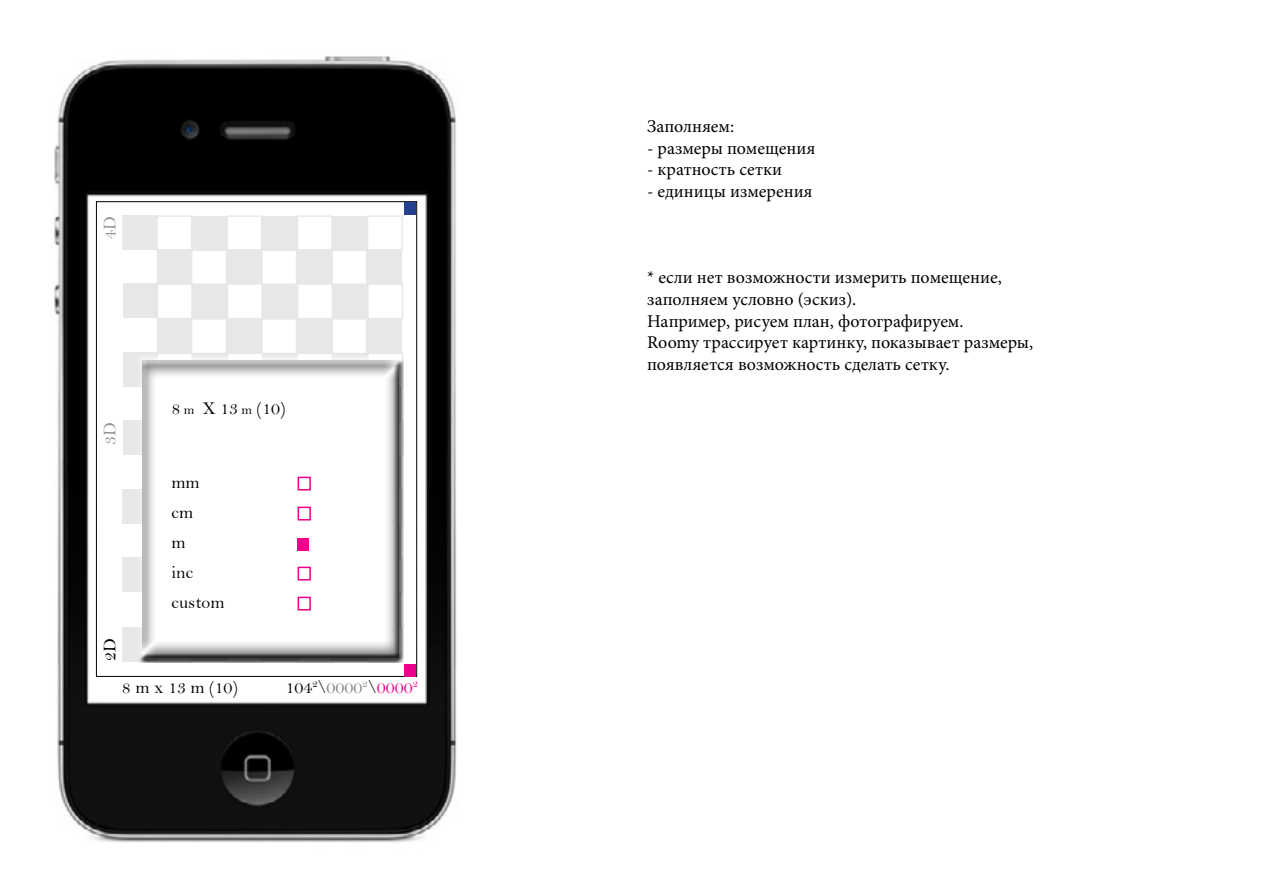
<style>
.page{position:relative;width:1263px;height:893px;background:#fff}
.page>*{position:absolute;margin:0;border:0;box-sizing:border-box;transform-origin:0 0}
.t1{font:18px/21.6px "Minion Pro";color:#000}
.t2{font:18px/30px "Bell";color:#000}
.t3{font:18px "Bell";color:#939598}
.s1{font-size:13.5px}
.s2{color:#808285}
.s3{color:#ec008c}
</style>
<div class="page">
<img style="left:54px;top:56px;width:403px;height:786px">
<div style="left:96px;top:201px;width:321px;height:476px;border:1px solid #000"></div>
<div style="left:157px;top:318px;width:35px;height:35px;background:#e6e7e8"></div>
<div style="left:191px;top:318px;width:36px;height:36px;border:1px solid #e6e7e8"></div>
<div style="left:227px;top:319px;width:34px;height:34px;background:#e6e7e8"></div>
<div style="left:261px;top:318px;width:36px;height:36px;border:1px solid #e6e7e8"></div>
<div style="left:297px;top:319px;width:35px;height:34px;background:#e6e7e8"></div>
<div style="left:331px;top:318px;width:36px;height:36px;border:1px solid #e6e7e8"></div>
<div style="left:367px;top:319px;width:35px;height:34px;background:#e6e7e8"></div>
<div style="left:157px;top:249px;width:35px;height:34px;background:#e6e7e8"></div>
<div style="left:191px;top:249px;width:36px;height:36px;border:1px solid #e6e7e8"></div>
<div style="left:227px;top:250px;width:34px;height:34px;background:#e6e7e8"></div>
<div style="left:261px;top:249px;width:36px;height:36px;border:1px solid #e6e7e8"></div>
<div style="left:297px;top:250px;width:35px;height:34px;background:#e6e7e8"></div>
<div style="left:331px;top:249px;width:36px;height:36px;border:1px solid #e6e7e8"></div>
<div style="left:367px;top:250px;width:35px;height:34px;background:#e6e7e8"></div>
<div style="left:123px;top:215px;width:34px;height:35px;background:#e6e7e8"></div>
<div style="left:156px;top:215px;width:36px;height:36px;border:1px solid #e6e7e8"></div>
<div style="left:192px;top:216px;width:35px;height:35px;background:#e6e7e8"></div>
<div style="left:226px;top:215px;width:36px;height:36px;border:1px solid #e6e7e8"></div>
<div style="left:262px;top:216px;width:35px;height:35px;background:#e6e7e8"></div>
<div style="left:297px;top:215px;width:36px;height:36px;border:1px solid #e6e7e8"></div>
<div style="left:332px;top:216px;width:35px;height:35px;background:#e6e7e8"></div>
<div style="left:367px;top:215px;width:36px;height:36px;border:1px solid #e6e7e8"></div>
<div style="left:122px;top:489px;width:35px;height:35px;background:#e6e7e8"></div>
<div style="left:123px;top:353px;width:35px;height:34px;background:#e6e7e8"></div>
<div style="left:122px;top:627px;width:35px;height:34px;background:#e6e7e8"></div>
<div style="left:123px;top:283px;width:35px;height:35px;background:#e6e7e8"></div>
<div style="left:157px;top:283px;width:36px;height:36px;border:1px solid #e6e7e8"></div>
<div style="left:192px;top:284px;width:35px;height:35px;background:#e6e7e8"></div>
<div style="left:227px;top:283px;width:36px;height:36px;border:1px solid #e6e7e8"></div>
<div style="left:263px;top:284px;width:34px;height:35px;background:#e6e7e8"></div>
<div style="left:297px;top:283px;width:36px;height:36px;border:1px solid #e6e7e8"></div>
<div style="left:333px;top:284px;width:34px;height:35px;background:#e6e7e8"></div>
<div style="left:367px;top:283px;width:36px;height:36px;border:1px solid #e6e7e8"></div>
<div style="left:122px;top:557px;width:35px;height:35px;background:#e6e7e8"></div>
<div style="left:123px;top:421px;width:35px;height:34px;background:#e6e7e8"></div>
<div style="left:404px;top:202px;width:12px;height:13px;background:#25408f"></div>
<div style="left:404px;top:664px;width:12px;height:13px;background:#ec008c"></div>
<div style="left:126px;top:346px;width:288px;height:323px;background:#000;opacity:.5"></div>
<div style="left:137px;top:356px;width:267px;height:307px;background:#000;opacity:.75"></div>
<div style="left:298px;top:477px;width:13px;height:13px;border:2px solid #ec008c"></div>
<div style="left:298px;top:507px;width:13px;height:13px;border:2px solid #ec008c"></div>
<div style="left:298px;top:538px;width:11px;height:12px;background:#ec008c"></div>
<div style="left:298px;top:567px;width:13px;height:13px;border:2px solid #ec008c"></div>
<div style="left:298px;top:597px;width:13px;height:13px;border:2px solid #ec008c"></div>
<p class="t3" style="left:99px;top:239px;width:24px;rotate:-90deg">4D</p>
<p class="t3" style="left:99px;top:445px;width:24px;rotate:-90deg">3D</p>
<p class="t2" style="left:95px;top:661px;width:24px;rotate:-90deg">2D</p>
<p class="t2" style="left:172px;top:393px;width:115px">8 <span class="s1">m</span> X 13 <span class="s1">m</span> (10)</p>
<p class="t2" style="left:172px;top:467px;width:54px">mm cm<br>m<br>inc custom</p>
<p class="t2" style="left:122px;top:672px;width:118px">8 m x 13 m (10)</p>
<p class="t2" style="left:285px;top:672px;width:134px">104<sup>2</sup>\<span class="s2">0000</span><sup>2</sup>\<span class="s3">0000</span><sup>2</sup></p>
<p class="t1" style="left:647px;top:116px;width:89px">Заполняем:</p>
<p class="t1" style="left:647px;top:137px;width:170px">- размеры помещения</p>
<p class="t1" style="left:647px;top:159px;width:137px">- кратность сетки</p>
<p class="t1" style="left:647px;top:180px;width:167px">- единицы измерения</p>
<p class="t1" style="left:647px;top:267px;width:388px">* если нет возможности измерить помещение, заполняем условно (эскиз).<br>Например, рисуем план, фотографируем.<br>Roomy трассирует картинку, показывает размеры, появляется возможность сделать сетку.</p>
</div>
